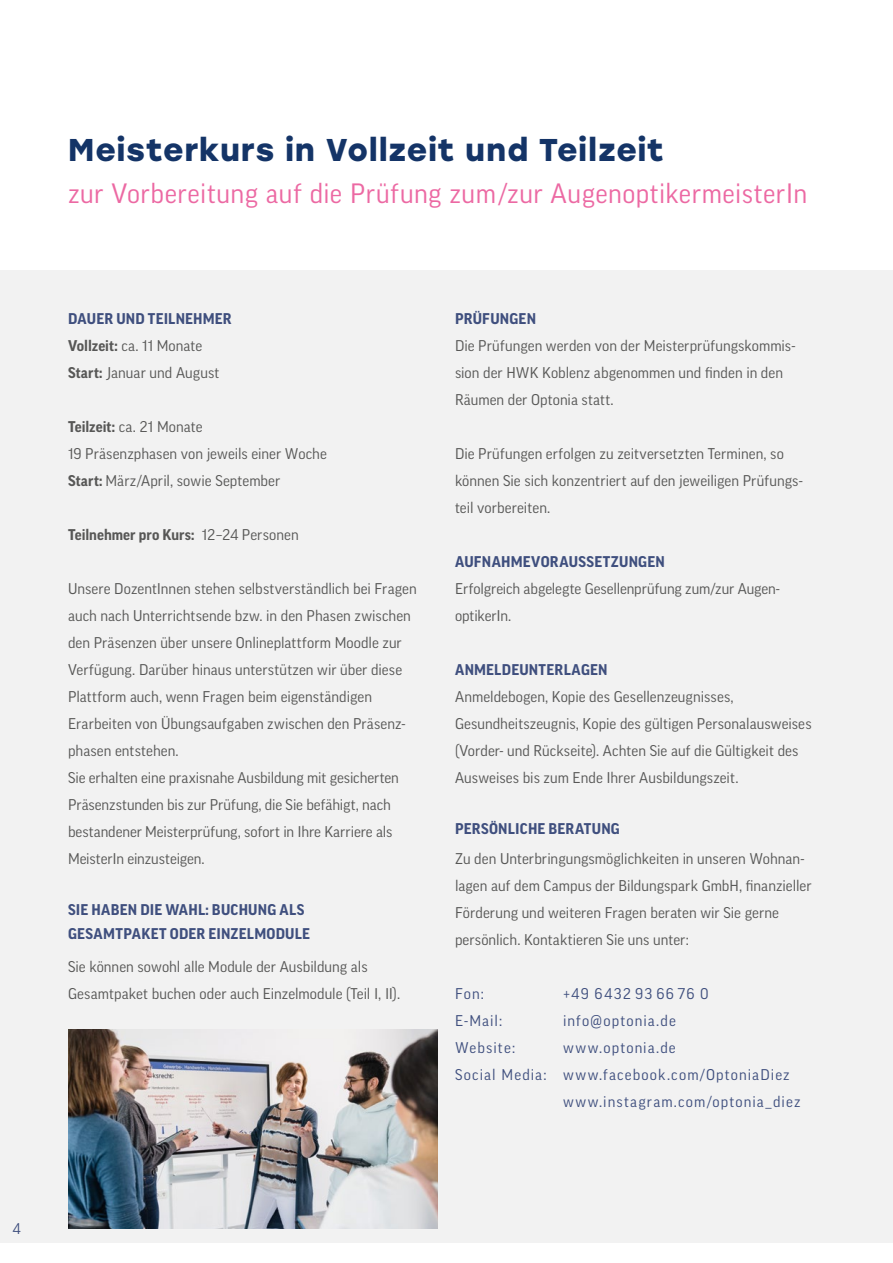
<style>
.page{position:relative;width:893px;height:1263px;background:#fff}
.page>*{position:absolute;margin:0;border:0;box-sizing:border-box;transform-origin:0 0}
.t1{font:700 31.5px "Stolzl";letter-spacing:.035em;color:#143467}
.t2{font:27px "Good Pro";letter-spacing:.015em;color:#ec69a3}
.t3{font:15px/27px "Good Pro";letter-spacing:.005em;color:#575756}
.t4{font:15px "Good Pro";letter-spacing:.075em;color:#3f4f7e}
.t5{font:700 15px/24px "Good Pro";letter-spacing:.015em;color:#3f4f7e}
.t6{font:700 15px "Good Pro";letter-spacing:.005em;color:#575756}
.s1{font-weight:700;color:#3f4f7e}
.s2{font-weight:700}
.s3{font-weight:400}
</style>
<div class="page">
<div style="left:0;top:270px;width:893px;height:972px;background:#f2f2f2"></div>
<img style="left:68px;top:1029px;width:370px;height:200px">
<p class="t4" style="left:13px;top:1219px;width:9px">4</p>
<h1 class="t1" style="left:68px;top:127px;width:597px">Meisterkurs in Vollzeit und Teilzeit</h1>
<h2 class="t2" style="left:68px;top:178px;width:740px">zur Vorbereitung auf die Prüfung zum/zur AugenoptikermeisterIn</h2>
<p class="t3" style="left:68px;top:305px;width:165px"><span class="s1">DAUER UND TEILNEHMER<br></span><span class="s2">Vollzeit:</span> ca. 11 Monate<br><span class="s2">Start:</span> Januar und August</p>
<p class="t3" style="left:68px;top:413px;width:260px"><span class="s2">Teilzeit:</span> ca. 21 Monate<br>19 Präsenzphasen von jeweils einer Woche<br><span class="s2">Start:</span> März/April, sowie September</p>
<p class="t6" style="left:68px;top:526px;width:232px">Teilnehmer pro Kurs: <span class="s3">12–24 Personen</span></p>
<p class="t3" style="left:68px;top:575px;width:350px">Unsere DozentInnen stehen selbstverständlich bei Fragen auch nach Unterrichtsende bzw. in den Phasen zwischen den Präsenzen über unsere Onlineplattform Moodle zur Verfügung. Darüber hinaus unterstützen wir über diese Plattform auch, wenn Fragen beim eigenständigen Erarbeiten von Übungsaufgaben zwischen den Präsenz&shy;phasen entstehen.<br>Sie erhalten eine praxisnahe Ausbildung mit gesicherten Präsenzstunden bis zur Prüfung, die Sie befähigt, nach bestandener Meisterprüfung, sofort in Ihre Karriere als MeisterIn einzusteigen.</p>
<p class="t5" style="left:68px;top:898px;width:243px">SIE HABEN DIE WAHL: BUCHUNG ALS<br>GESAMTPAKET ODER EINZELMODULE</p>
<p class="t3" style="left:68px;top:953px;width:334px">Sie können sowohl alle Module der Ausbildung als<br>Gesamtpaket buchen oder auch Einzelmodule (Teil I, II).</p>
<p class="t5" style="left:455px;top:307px;width:82px">PRÜFUNGEN</p>
<p class="t3" style="left:455px;top:332px;width:342px">Die Prüfungen werden von der Meisterprüfungskommis&shy;sion der HWK Koblenz abgenommen und finden in den<br>Räumen der Optonia statt.</p>
<p class="t3" style="left:455px;top:440px;width:349px">Die Prüfungen erfolgen zu zeitversetzten Terminen, so können Sie sich konzentriert auf den jeweiligen Prüfungs&shy;teil vorbereiten.</p>
<p class="t5" style="left:455px;top:550px;width:211px">AUFNAHMEVORAUSSETZUNGEN</p>
<p class="t3" style="left:455px;top:575px;width:327px">Erfolgreich abgelegte Gesellenprüfung zum/zur Augen&shy;optikerIn.</p>
<p class="t5" style="left:455px;top:658px;width:154px">ANMELDEUNTERLAGEN</p>
<p class="t3" style="left:455px;top:683px;width:358px">Anmeldebogen, Kopie des Gesellenzeugnisses, Gesundheitszeugnis, Kopie des gültigen Personalausweises (Vorder- und Rückseite). Achten Sie auf die Gültigkeit des Ausweises bis zum Ende Ihrer Ausbildungszeit.</p>
<p class="t5" style="left:455px;top:817px;width:166px">PERSÖNLICHE BERATUNG</p>
<p class="t3" style="left:455px;top:845px;width:358px">Zu den Unterbringungsmöglichkeiten in unseren Wohnan&shy;lagen auf dem Campus der Bildungspark GmbH, finanzieller Förderung und weiteren Fragen beraten wir Sie gerne persönlich. Kontaktieren Sie uns unter:</p>
<p class="t4" style="left:455px;top:985px;width:31px">Fon:</p>
<p class="t4" style="left:563px;top:985px;width:147px">+49 6432 93 66 76 0</p>
<p class="t4" style="left:455px;top:1012px;width:49px">E-Mail:</p>
<p class="t4" style="left:563px;top:1012px;width:114px">info@optonia.de</p>
<p class="t4" style="left:455px;top:1039px;width:62px">Website:</p>
<p class="t4" style="left:563px;top:1039px;width:114px">www.optonia.de</p>
<p class="t4" style="left:455px;top:1066px;width:336px">Social Media: www.facebook.com/OptoniaDiez</p>
<p class="t4" style="left:563px;top:1093px;width:239px">www.instagram.com/optonia_diez</p>
</div>
